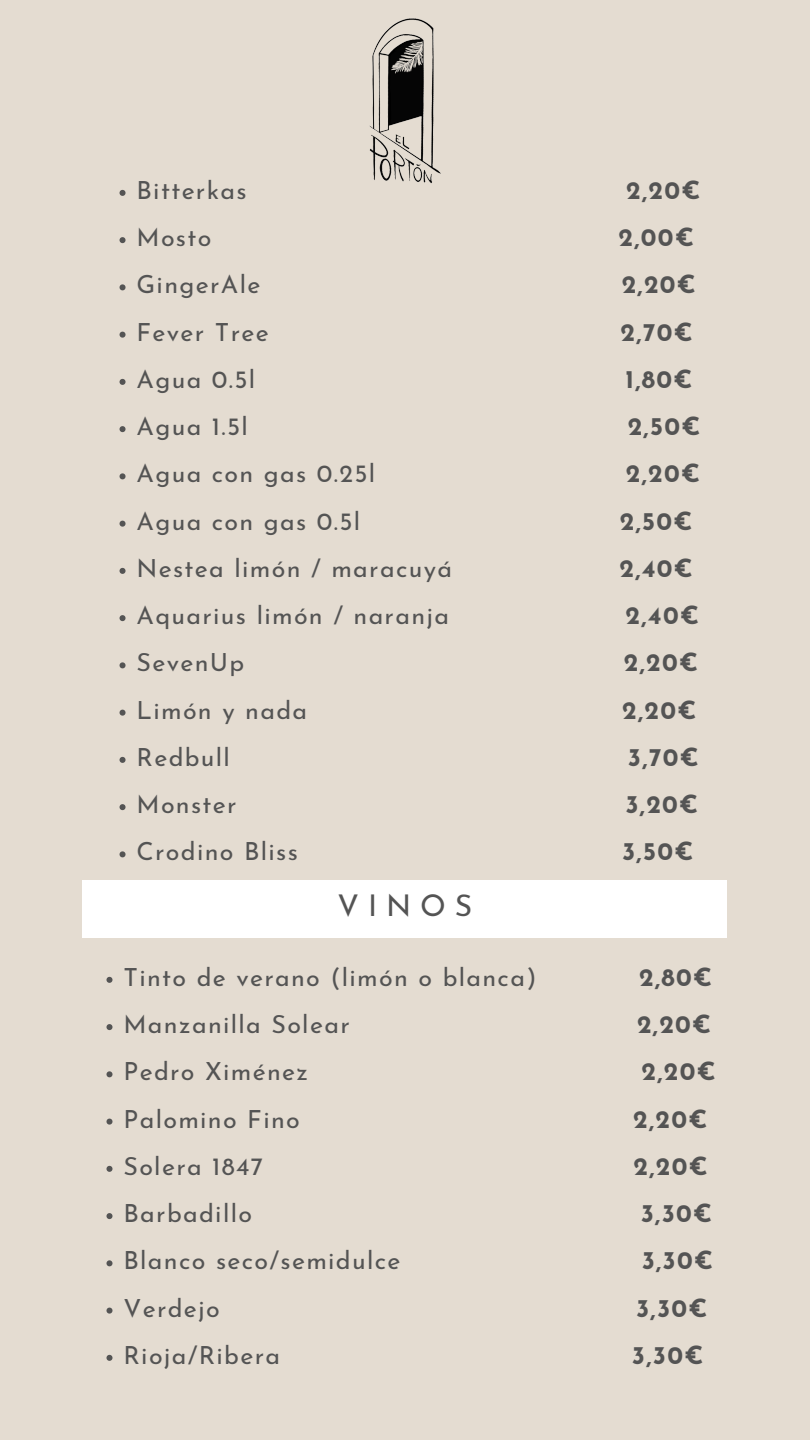
<style>
.page{position:relative;width:810px;height:1440px;background:#e4dcd1}
.page>*{position:absolute;margin:0;border:0;box-sizing:border-box;transform-origin:0 0}
.t1{font:30px "Josefin Sans";letter-spacing:.3em;color:#545454}
.t2{font:25px "Josefin Sans";letter-spacing:.055em;color:#545454}
.t3{font:700 25px "Josefin Sans";letter-spacing:.055em;color:#545454}
</style>
<div class="page">
<div style="left:83px;top:880px;width:644px;height:58px;background:#fff"></div>
<img style="left:369px;top:18px;width:72px;height:166px">
<svg style="left:120px;top:190px;width:6px;height:6px"></svg>
<svg style="left:120px;top:237px;width:6px;height:6px"></svg>
<svg style="left:120px;top:284px;width:6px;height:6px"></svg>
<svg style="left:120px;top:332px;width:6px;height:6px"></svg>
<svg style="left:120px;top:379px;width:6px;height:6px"></svg>
<svg style="left:120px;top:426px;width:6px;height:6px"></svg>
<svg style="left:120px;top:473px;width:6px;height:6px"></svg>
<svg style="left:120px;top:521px;width:6px;height:6px"></svg>
<svg style="left:120px;top:568px;width:6px;height:6px"></svg>
<svg style="left:120px;top:615px;width:6px;height:6px"></svg>
<svg style="left:120px;top:662px;width:6px;height:6px"></svg>
<svg style="left:120px;top:710px;width:6px;height:6px"></svg>
<svg style="left:120px;top:757px;width:6px;height:6px"></svg>
<svg style="left:120px;top:804px;width:6px;height:6px"></svg>
<svg style="left:120px;top:851px;width:6px;height:6px"></svg>
<svg style="left:106px;top:977px;width:6px;height:6px"></svg>
<svg style="left:106px;top:1024px;width:6px;height:6px"></svg>
<svg style="left:106px;top:1071px;width:6px;height:6px"></svg>
<svg style="left:106px;top:1119px;width:6px;height:6px"></svg>
<svg style="left:106px;top:1166px;width:6px;height:6px"></svg>
<svg style="left:106px;top:1213px;width:6px;height:6px"></svg>
<svg style="left:106px;top:1260px;width:6px;height:6px"></svg>
<svg style="left:106px;top:1308px;width:6px;height:6px"></svg>
<svg style="left:106px;top:1355px;width:6px;height:6px"></svg>
<p class="t2" style="left:137px;top:180px;width:112px">Bitterkas</p>
<p class="t3" style="left:626px;top:180px;width:76px">2,20€</p>
<p class="t2" style="left:137px;top:227px;width:76px">Mosto</p>
<p class="t3" style="left:619px;top:227px;width:77px">2,00€</p>
<p class="t2" style="left:137px;top:275px;width:125px">GingerAle</p>
<p class="t3" style="left:622px;top:275px;width:76px">2,20€</p>
<p class="t2" style="left:137px;top:322px;width:134px">Fever Tree</p>
<p class="t3" style="left:621px;top:322px;width:74px">2,70€</p>
<p class="t2" style="left:137px;top:369px;width:120px">Agua 0.5l</p>
<p class="t3" style="left:625px;top:369px;width:69px">1,80€</p>
<p class="t2" style="left:137px;top:416px;width:113px">Agua 1.5l</p>
<p class="t3" style="left:628px;top:416px;width:74px">2,50€</p>
<p class="t2" style="left:137px;top:464px;width:240px">Agua con gas 0.25l</p>
<p class="t3" style="left:626px;top:464px;width:76px">2,20€</p>
<p class="t2" style="left:137px;top:511px;width:225px">Agua con gas 0.5l</p>
<p class="t3" style="left:620px;top:511px;width:74px">2,50€</p>
<p class="t2" style="left:137px;top:558px;width:317px">Nestea limón / maracuyá</p>
<p class="t3" style="left:619px;top:558px;width:75px">2,40€</p>
<p class="t2" style="left:137px;top:605px;width:314px">Aquarius limón / naranja</p>
<p class="t3" style="left:626px;top:605px;width:75px">2,40€</p>
<p class="t2" style="left:137px;top:653px;width:109px">SevenUp</p>
<p class="t3" style="left:624px;top:653px;width:76px">2,20€</p>
<p class="t2" style="left:137px;top:700px;width:172px">Limón y nada</p>
<p class="t3" style="left:622px;top:700px;width:76px">2,20€</p>
<p class="t2" style="left:137px;top:747px;width:95px">Redbull</p>
<p class="t3" style="left:628px;top:747px;width:72px">3,70€</p>
<p class="t2" style="left:137px;top:794px;width:102px">Monster</p>
<p class="t3" style="left:625px;top:794px;width:74px">3,20€</p>
<p class="t2" style="left:137px;top:842px;width:163px">Crodino Bliss</p>
<p class="t3" style="left:622px;top:842px;width:73px">3,50€</p>
<p class="t1" style="left:338px;top:894px;width:136px">VINOS</p>
<h1 class="t2" style="left:123px;top:967px;width:415px">Tinto de verano (limón o blanca)</h1>
<h1 class="t3" style="left:639px;top:967px;width:75px">2,80€</h1>
<p class="t2" style="left:123px;top:1014px;width:228px">Manzanilla Solear</p>
<p class="t3" style="left:637px;top:1014px;width:76px">2,20€</p>
<p class="t2" style="left:123px;top:1062px;width:186px">Pedro Ximénez</p>
<p class="t3" style="left:642px;top:1062px;width:76px">2,20€</p>
<p class="t2" style="left:123px;top:1109px;width:178px">Palomino Fino</p>
<p class="t3" style="left:633px;top:1109px;width:76px">2,20€</p>
<p class="t2" style="left:123px;top:1156px;width:141px">Solera 1847</p>
<p class="t3" style="left:634px;top:1156px;width:76px">2,20€</p>
<p class="t2" style="left:123px;top:1203px;width:130px">Barbadillo</p>
<p class="t3" style="left:641px;top:1203px;width:73px">3,30€</p>
<p class="t2" style="left:123px;top:1251px;width:279px">Blanco seco/semidulce</p>
<p class="t3" style="left:642px;top:1251px;width:73px">3,30€</p>
<p class="t2" style="left:123px;top:1298px;width:98px">Verdejo</p>
<p class="t3" style="left:636px;top:1298px;width:73px">3,30€</p>
<p class="t2" style="left:123px;top:1345px;width:158px">Rioja/Ribera</p>
<p class="t3" style="left:632px;top:1345px;width:73px">3,30€</p>
</div>
